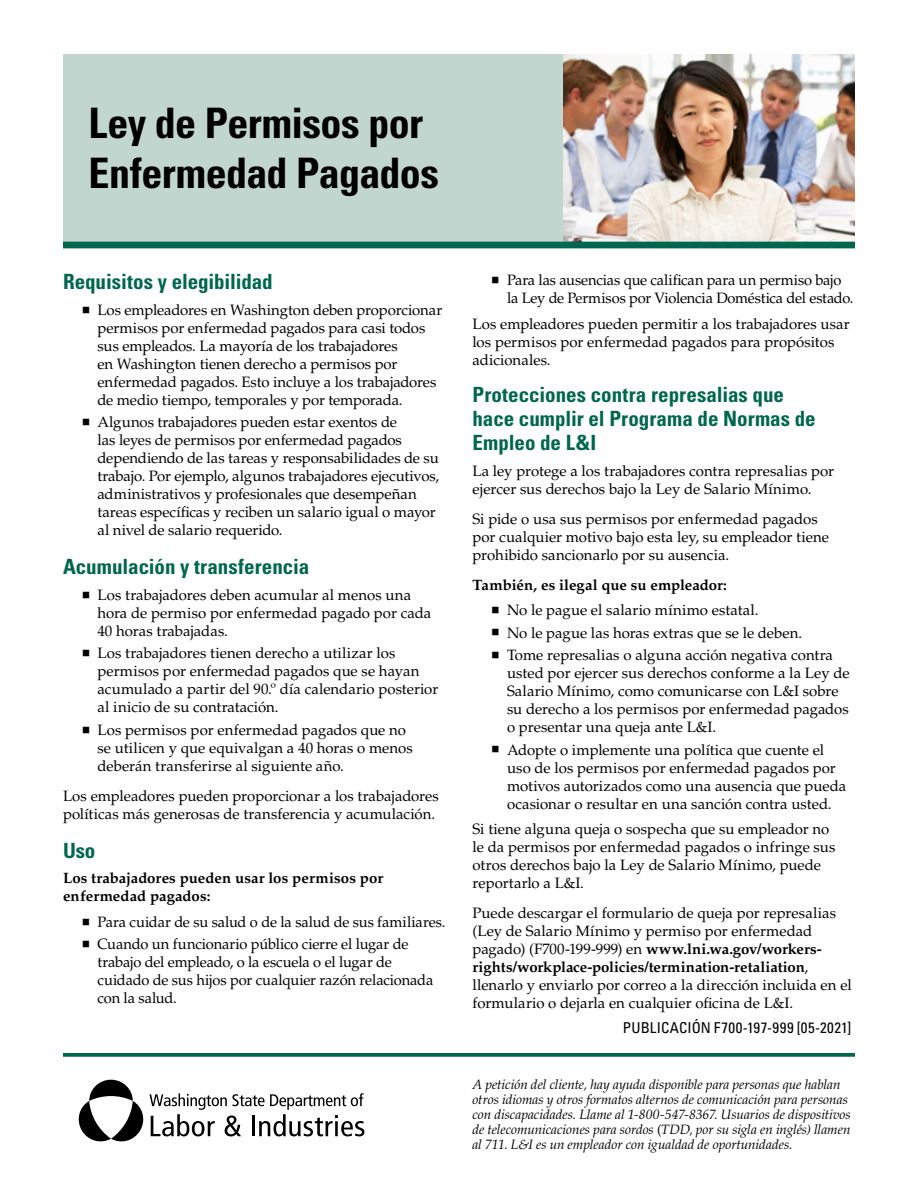
<style>
.page{position:relative;width:918px;height:1188px;background:#fff}
.page>*{position:absolute;margin:0;border:0;box-sizing:border-box;transform-origin:0 0}
.t1{font:700 condensed 42px/50.4px "Univers LT Std";letter-spacing:-.015em;color:#000}
.Subhead_Level_1{font:700 condensed 21px/24px "Univers LT Std";color:#00674e}
.Body_-_10{font:15px/18px "Palatino LT Std";letter-spacing:-.005em;color:#000}
.Body_-_10-2{font:700 15px/18px "Palatino LT Std";letter-spacing:.005em;color:#000}
.Publication_Number{font:condensed 15px "Univers LT Std";letter-spacing:.025em;color:#000}
.ADA_Statement{font:italic 13.5px/15px "Palatino LT Std";letter-spacing:-.005em;color:#000}
.s1{font-weight:700}
.s2{font-style:normal}
</style>
<div class="page">
<svg style="left:79px;top:1080px;width:285px;height:62px"></svg>
<div style="left:63px;top:54px;width:589px;height:188px;background:#c1d6ce"></div>
<img style="left:564px;top:54px;width:291px;height:188px">
<div style="left:63px;top:242px;width:792px;height:6px;background:#00674e"></div>
<svg style="left:63px;top:1053px;width:792px;height:4px;background:#0f7058"></svg>
<h1 class="t1" style="left:88px;top:98px;width:352px">Ley de Permisos por<br>Enfermedad Pagados</h1>
<h2 class="Subhead_Level_1" style="left:63px;top:270px;width:211px">Requisitos y elegibilidad</h2>
<p class="Body_-_10" style="left:98px;top:301px;width:346px">Los empleadores en Washington deben proporcionar permisos por enfermedad pagados para casi todos sus empleados. La mayoría de los trabajadores<br>en Washington tienen derecho a permisos por enfermedad pagados. Esto incluye a los trabajadores de medio tiempo, temporales y por temporada.</p>
<p class="Body_-_10" style="left:98px;top:414px;width:343px">Algunos trabajadores pueden estar exentos de<br>las leyes de permisos por enfermedad pagados dependiendo de las tareas y responsabilidades de su trabajo. Por ejemplo, algunos trabajadores ejecutivos, administrativos y profesionales que desempeñan tareas específicas y reciben un salario igual o mayor al nivel de salario requerido.</p>
<h2 class="Subhead_Level_1" style="left:63px;top:555px;width:248px">Acumulación y transferencia</h2>
<p class="Body_-_10" style="left:98px;top:586px;width:335px">Los trabajadores deben acumular al menos una hora de permiso por enfermedad pagado por cada<br>40 horas trabajadas.</p>
<p class="Body_-_10" style="left:98px;top:645px;width:342px">Los trabajadores tienen derecho a utilizar los permisos por enfermedad pagados que se hayan acumulado a partir del 90.º día calendario posterior al inicio de su contratación.</p>
<p class="Body_-_10" style="left:98px;top:721px;width:317px">Los permisos por enfermedad pagados que no se utilicen y que equivalgan a 40 horas o menos deberán transferirse al siguiente año.</p>
<p class="Body_-_10" style="left:63px;top:787px;width:377px">Los empleadores pueden proporcionar a los trabajadores políticas más generosas de transferencia y acumulación.</p>
<h2 class="Subhead_Level_1" style="left:63px;top:838px;width:34px">Uso</h2>
<p class="Body_-_10-2" style="left:63px;top:869px;width:322px">Los trabajadores pueden usar los permisos por enfermedad pagados:</p>
<p class="Body_-_10" style="left:98px;top:913px;width:349px">Para cuidar de su salud o de la salud de sus familiares.</p>
<p class="Body_-_10" style="left:98px;top:936px;width:337px">Cuando un funcionario público cierre el lugar de trabajo del empleado, o la escuela o el lugar de cuidado de sus hijos por cualquier razón relacionada con la salud.</p>
<p class="Body_-_10" style="left:507px;top:271px;width:348px">Para las ausencias que califican para un permiso bajo la Ley de Permisos por Violencia Doméstica del estado.</p>
<p class="Body_-_10" style="left:472px;top:315px;width:379px">Los empleadores pueden permitir a los trabajadores usar los permisos por enfermedad pagados para propósitos adicionales.</p>
<h2 class="Subhead_Level_1" style="left:472px;top:383px;width:345px">Protecciones contra represalias que hace cumplir el Programa de Normas de<br>Empleo de L&amp;I</h2>
<p class="Body_-_10" style="left:472px;top:462px;width:363px">La ley protege a los trabajadores contra represalias por ejercer sus derechos bajo la Ley de Salario Mínimo.</p>
<p class="Body_-_10" style="left:472px;top:510px;width:358px">Si pide o usa sus permisos por enfermedad pagados por cualquier motivo bajo esta ley, su empleador tiene prohibido sancionarlo por su ausencia.</p>
<p class="Body_-_10-2" style="left:472px;top:576px;width:256px">También, es ilegal que su empleador:</p>
<p class="Body_-_10" style="left:507px;top:601px;width:253px">No le pague el salario mínimo estatal.</p>
<p class="Body_-_10" style="left:507px;top:624px;width:297px">No le pague las horas extras que se le deben.</p>
<p class="Body_-_10" style="left:507px;top:646px;width:344px">Tome represalias o alguna acción negativa contra usted por ejercer sus derechos conforme a la Ley de Salario Mínimo, como comunicarse con L&amp;I sobre su derecho a los permisos por enfermedad pagados o presentar una queja ante L&amp;I.</p>
<p class="Body_-_10" style="left:507px;top:741px;width:341px">Adopte o implemente una política que cuente el uso de los permisos por enfermedad pagados por motivos autorizados como una ausencia que pueda ocasionar o resultar en una sanción contra usted.</p>
<p class="Body_-_10" style="left:472px;top:820px;width:365px">Si tiene alguna queja o sospecha que su empleador no le da permisos por enfermedad pagados o infringe sus otros derechos bajo la Ley de Salario Mínimo, puede reportarlo a L&amp;I.</p>
<p class="Body_-_10" style="left:472px;top:904px;width:381px">Puede descargar el formulario de queja por represalias (Ley de Salario Mínimo y permiso por enfermedad pagado) (F700-199-999) en <span class="s1">www.lni.wa.gov/workers&shy;rights/workplace-policies/termination-retaliation</span>, llenarlo y enviarlo por correo a la dirección incluida en el formulario o dejarla en cualquier oficina de L&amp;I.</p>
<p class="Publication_Number" style="left:623px;top:1018px;width:230px">PUBLICACIÓN F700-197-999 [05-2021]</p>
<p class="ADA_Statement" style="left:472px;top:1077px;width:380px">A petición del cliente, hay ayuda disponible para personas que hablan otros idiomas y otros formatos alternos de comunicación para personas con discapacidades. Llame al 1-800-547-8367. Usuarios de dispositivos de telecomunicaciones para sordos <span class="s2">(</span>TDD, por su sigla en inglés) llamen al 711. L&amp;I es un empleador con igualdad de oportunidades.</p>
</div>
